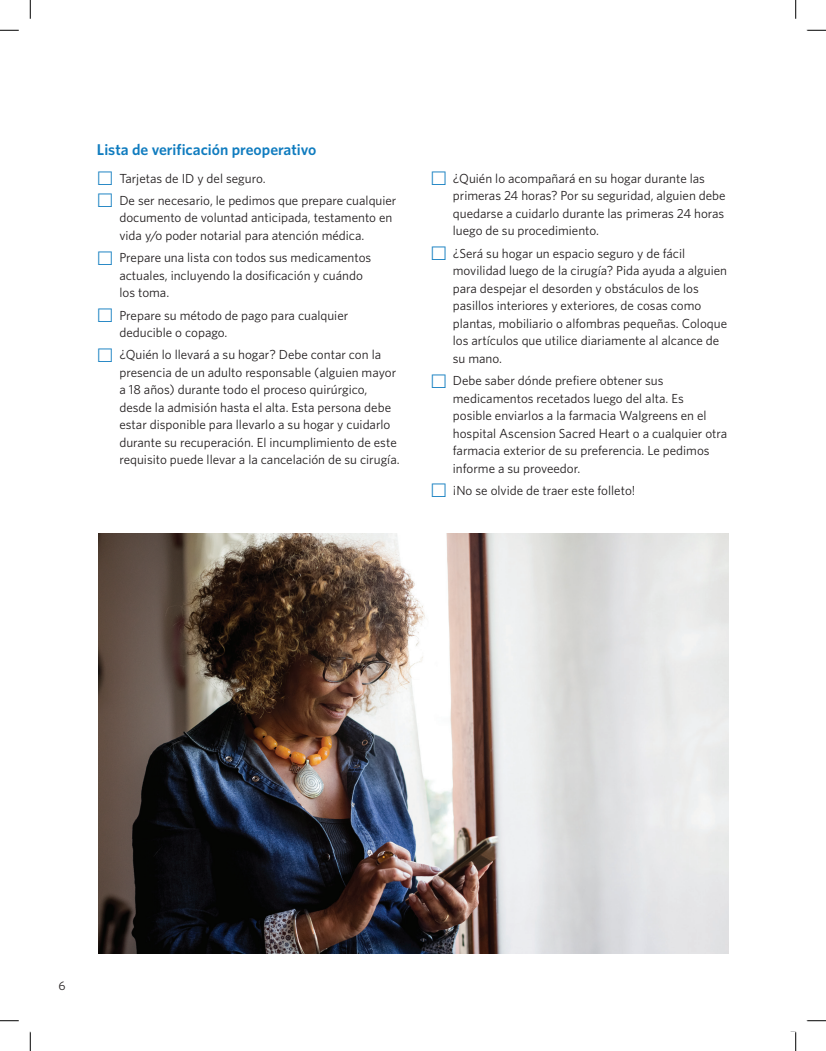
<style>
.page{position:relative;width:826px;height:1051px;background:#fff}
.page>*{position:absolute;margin:0;border:0;box-sizing:border-box;transform-origin:0 0}
.Paragraph_Style2{font:600 15.62px "Whitney";color:#107cbf}
.Paragraph_Style45{font:13.12px/17.5px "Whitney";color:#231f20}
.Paragraph_Style50{font:13.12px/17.5px "Whitney";color:#231f20}
.Paragraph_Style51{font:13.12px/17.5px "Whitney";color:#231f20}
.Paragraph_Style48{font:13.12px/17.5px "Whitney";color:#231f20}
.t1{font:12.5px "Whitney";color:#808285}
.t2{font:12.5px "Whitney";color:#231f20}
</style>
<div class="page">
<img style="left:99px;top:534px;width:629px;height:419px">
<svg style="left:0;top:29px;width:19px;height:2px"></svg>
<svg style="left:806px;top:29px;width:20px;height:2px"></svg>
<svg style="left:0;top:1020px;width:19px;height:1px"></svg>
<svg style="left:806px;top:1020px;width:20px;height:1px"></svg>
<svg style="left:29px;top:0;width:2px;height:19px"></svg>
<svg style="left:29px;top:1031px;width:2px;height:20px"></svg>
<svg style="left:795px;top:0;width:1px;height:19px"></svg>
<svg style="left:795px;top:1031px;width:1px;height:20px"></svg>
<p class="Paragraph_Style2" style="left:97px;top:139px;width:221px">Lista de verificación preoperativo</p>
<p class="Paragraph_Style45" style="left:119px;top:169px;width:148px">Tarjetas de ID y del seguro.</p>
<p class="Paragraph_Style45" style="left:119px;top:191px;width:278px">De ser necesario, le pedimos que prepare cualquier documento de voluntad anticipada, testamento en vida y/o poder notarial para atención médica.</p>
<p class="Paragraph_Style48" style="left:119px;top:249px;width:253px">Prepare una lista con todos sus medicamentos actuales, incluyendo la dosificación y cuándo los toma.</p>
<p class="Paragraph_Style48" style="left:119px;top:306px;width:230px">Prepare su método de pago para cualquier deducible o copago.</p>
<p class="Paragraph_Style45" style="left:119px;top:346px;width:282px">¿Quién lo llevará a su hogar? Debe contar con la presencia de un adulto responsable (alguien mayor a 18 años) durante todo el proceso quirúrgico, desde la admisión hasta el alta. Esta persona debe estar disponible para llevarlo a su hogar y cuidarlo durante su recuperación. El incumplimiento de este requisito puede llevar a la cancelación de su cirugía.</p>
<p class="Paragraph_Style50" style="left:453px;top:169px;width:274px">¿Quién lo acompañará en su hogar durante las primeras 24 horas? Por su seguridad, alguien debe quedarse a cuidarlo durante las primeras 24 horas luego de su procedimiento.</p>
<p class="Paragraph_Style50" style="left:453px;top:244px;width:276px">¿Será su hogar un espacio seguro y de fácil movilidad luego de la cirugía? Pida ayuda a alguien para despejar el desorden y obstáculos de los pasillos interiores y exteriores, de cosas como plantas, mobiliario o alfombras pequeñas. Coloque los artículos que utilice diariamente al alcance de su mano.</p>
<p class="Paragraph_Style51" style="left:453px;top:371px;width:276px">Debe saber dónde prefiere obtener sus medicamentos recetados luego del alta. Es<br>posible enviarlos a la farmacia Walgreens en el hospital Ascension Sacred Heart o a cualquier otra farmacia exterior de su preferencia. Le pedimos informe a su proveedor.</p>
<p class="Paragraph_Style51" style="left:453px;top:481px;width:184px">¡No se olvide de traer este folleto!</p>
<p class="t2" style="left:59px;top:977px;width:9px">6</p>
<p class="t1" style="left:789px;top:1027px;width:8px">5</p>
</div>
